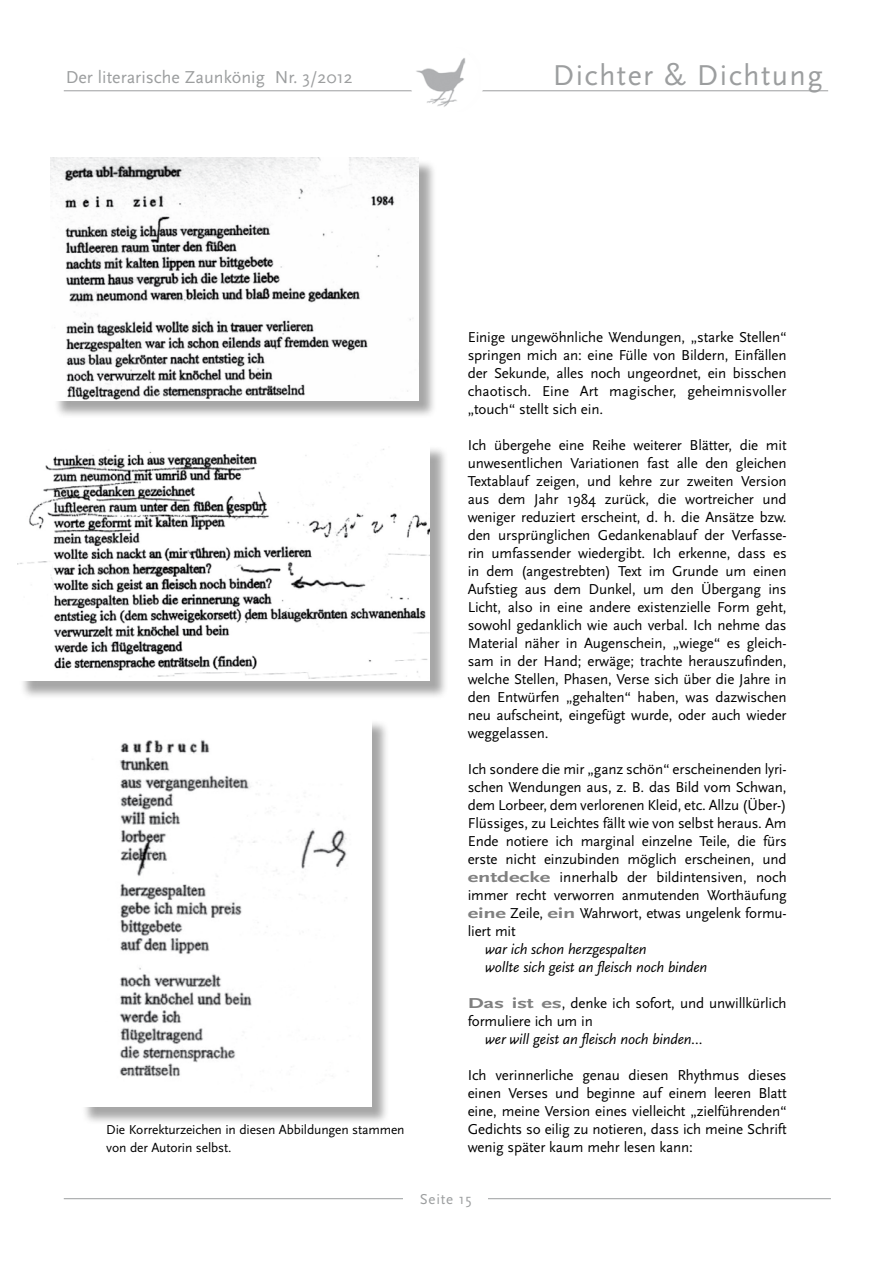
<style>
.page{position:relative;width:893px;height:1263px;background:#fff}
.page>*{position:absolute;margin:0;border:0;box-sizing:border-box;transform-origin:0 0}
.t1{font:30px "Scala Sans";letter-spacing:.05em;color:#9c9e9f}
.t2{font:18px "Scala Sans";color:#9c9e9f}
.t3{font:15px/18px "Scala Sans";letter-spacing:-.01em;color:#000;text-align:justify}
.t4{font:italic 15px/18px "Scala Sans";letter-spacing:-.01em;color:#000}
.t5{font:15px "Scala Sans";letter-spacing:.05em;color:#9c9e9f}
.t6{font:13.5px/18px "Scala Sans";letter-spacing:-.01em;color:#000}
.s1{font-weight:700;color:#808080}
</style>
<div class="page">
<hr style="left:64px;top:91px;width:764px;height:1px;background:#9c9e9f">
<hr style="left:64px;top:1198px;width:767px;height:1px;background:#9c9e9f">
<div style="left:404px;top:1191px;width:84px;height:26px;background:#fff"></div>
<div style="left:53px;top:159px;width:384px;height:260px;background:#000;opacity:.35"></div>
<img style="left:51px;top:157px;width:367px;height:243px">
<div style="left:20px;top:445px;width:428px;height:254px;background:#000;opacity:.35"></div>
<img style="left:17px;top:445px;width:413px;height:236px">
<div style="left:82px;top:719px;width:308px;height:406px;background:#000;opacity:.35"></div>
<img style="left:82px;top:719px;width:289px;height:388px">
<img style="left:411px;top:58px;width:65px;height:49px">
<div style="left:411px;top:45px;width:69px;height:69px;border:1px solid #fff;border-radius:50%"></div>
<p class="t2" style="left:66px;top:68px;width:289px">Der literarische Zaunkönig Nr. 3/2012</p>
<h1 class="t1" style="left:553px;top:59px;width:271px">Dichter &amp; Dichtung</h1>
<p class="t6" style="left:106px;top:1121px;width:300px">Die Korrekturzeichen in diesen Abbildungen stammen von der Autorin selbst.</p>
<p class="t3" style="left:468px;top:328px;width:320px">Einige ungewöhnliche Wendungen, „starke Stellen“ springen mich an: eine Fülle von Bildern, Einfällen der Sekunde, alles noch ungeordnet, ein bisschen chaotisch. Eine Art magischer, geheimnisvoller „touch“ stellt sich ein.</p>
<p class="t3" style="left:468px;top:436px;width:320px">Ich übergehe eine Reihe weiterer Blätter, die mit unwesentlichen Variationen fast alle den gleichen Textablauf zeigen, und kehre zur zweiten Version aus dem Jahr 1984 zurück, die wortreicher und weniger reduziert erscheint, d. h. die Ansätze bzw. den ursprünglichen Gedankenablauf der Verfasse&shy;rin umfassender wiedergibt. Ich erkenne, dass es in dem (angestrebten) Text im Grunde um einen Aufstieg aus dem Dunkel, um den Übergang ins Licht, also in eine andere existenzielle Form geht, sowohl gedanklich wie auch verbal. Ich nehme das Material näher in Augenschein, „wiege“ es gleich&shy;sam in der Hand; erwäge; trachte herauszufinden, welche Stellen, Phasen, Verse sich über die Jahre in den Entwürfen „gehalten“ haben, was dazwischen neu aufscheint, eingefügt wurde, oder auch wieder weggelassen.</p>
<p class="t3" style="left:468px;top:760px;width:320px">Ich sondere die mir „ganz schön“ erscheinenden lyri&shy;schen Wendungen aus, z. B. das Bild vom Schwan, dem Lorbeer, dem verlorenen Kleid, etc. Allzu (Über-)<br>Flüssiges, zu Leichtes fällt wie von selbst heraus. Am Ende notiere ich marginal einzelne Teile, die fürs erste nicht einzubinden möglich erscheinen, und <span class="s1">entdecke</span> innerhalb der bildintensiven, noch immer recht verworren anmutenden Worthäufung <span class="s1">eine</span> Zeile, <span class="s1">ein</span> Wahrwort, etwas ungelenk formu&shy;liert mit</p>
<p class="t4" style="left:485px;top:940px;width:224px">war ich schon herzgespalten<br>wollte sich geist an fleisch noch binden</p>
<p class="t3" style="left:468px;top:994px;width:320px"><span class="s1">Das ist es</span>, denke ich sofort, und unwillkürlich formuliere ich um in</p>
<p class="t4" style="left:485px;top:1030px;width:219px">wer will geist an fleisch noch binden…</p>
<p class="t3" style="left:468px;top:1066px;width:320px">Ich verinnerliche genau diesen Rhythmus dieses einen Verses und beginne auf einem leeren Blatt eine, meine Version eines vielleicht „zielführenden“ Gedichts so eilig zu notieren, dass ich meine Schrift wenig später kaum mehr lesen kann:</p>
<p class="t5" style="left:420px;top:1191px;width:53px">Seite 15</p>
</div>
